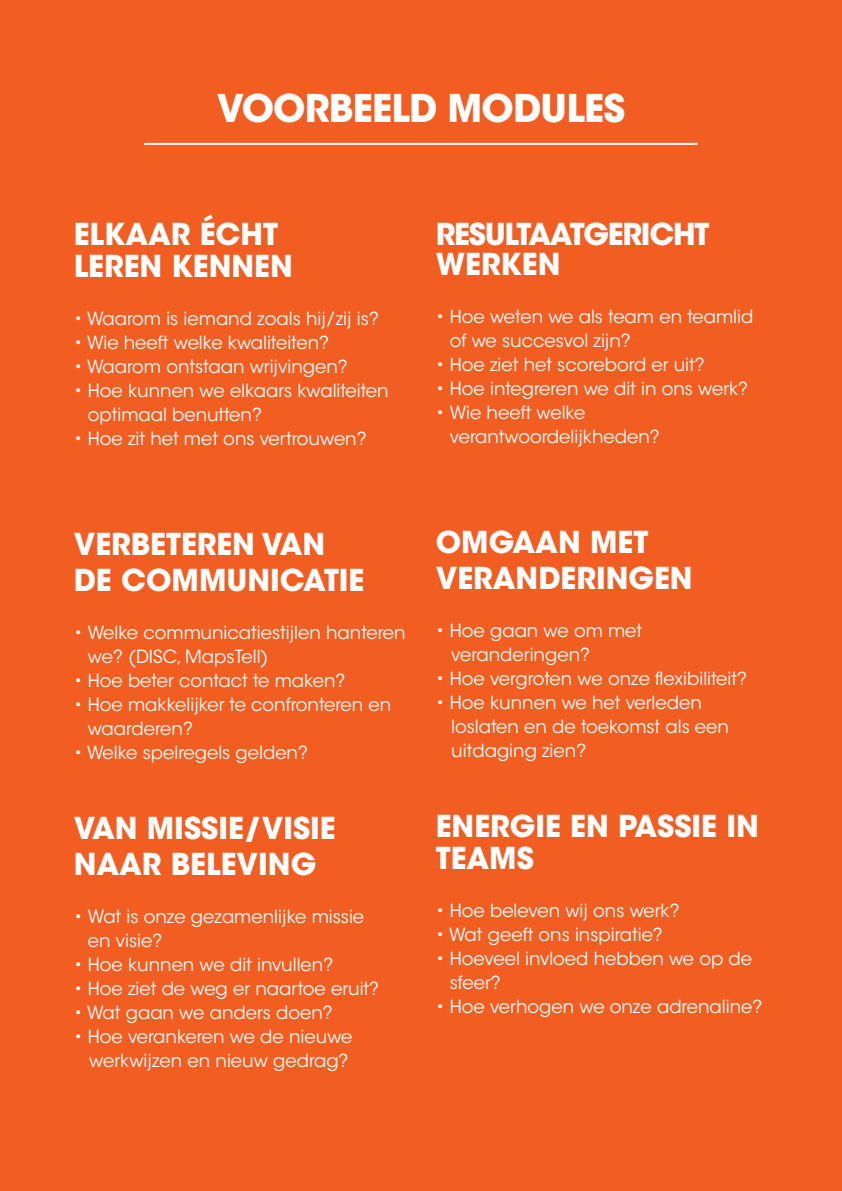
<style>
.page{position:relative;width:842px;height:1191px;background:#f25d21}
.page>*{position:absolute;margin:0;border:0;box-sizing:border-box;transform-origin:0 0}
.t1{font:700 38px "ITC Avant Garde Std";letter-spacing:-.02em;color:#fff}
.t2{font:700 30px/36px "ITC Avant Garde Std";color:#fff}
.t3{font:700 30px/30px "ITC Avant Garde Std";letter-spacing:-.04em;color:#fff}
.t4{font:18px/24px "ITC Avant Garde Std";color:#fff}
</style>
<div class="page">
<hr style="left:144px;top:143px;width:554px;height:2px;background:#fff">
<p class="t1" style="left:217px;top:83px;width:410px">VOORBEELD MODULES</p>
<p class="t2" style="left:74px;top:216px;width:206px">ELKAAR ÉCHT</p>
<p class="t2" style="left:74px;top:248px;width:221px">LEREN KENNEN</p>
<p class="t4" style="left:74px;top:306px;width:307px">• Waarom is iemand zoals hij/zij is?</p>
<p class="t4" style="left:74px;top:330px;width:257px">• Wie heeft welke kwaliteiten?</p>
<p class="t4" style="left:74px;top:354px;width:276px">• Waarom ontstaan wrijvingen?</p>
<p class="t4" style="left:88px;top:378px;width:302px;text-indent:-14px">• Hoe kunnen we elkaars kwaliteiten optimaal benutten?</p>
<p class="t4" style="left:74px;top:426px;width:295px">• Hoe zit het met ons vertrouwen?</p>
<p class="t3" style="left:436px;top:219px;width:275px">RESULTAATGERICHT<br>WERKEN</p>
<p class="t4" style="left:450px;top:304px;width:305px;text-indent:-14px">• Hoe weten we als team en teamlid of we succesvol zijn?</p>
<p class="t4" style="left:436px;top:352px;width:271px">• Hoe ziet het scorebord er uit?</p>
<p class="t4" style="left:436px;top:376px;width:314px">• Hoe integreren we dit in ons werk?</p>
<p class="t4" style="left:450px;top:400px;width:212px;text-indent:-14px">• Wie heeft welke verantwoordelijkheden?</p>
<p class="t2" style="left:74px;top:526px;width:253px">VERBETEREN VAN</p>
<p class="t2" style="left:74px;top:562px;width:292px">DE COMMUNICATIE</p>
<p class="t4" style="left:88px;top:620px;width:319px;text-indent:-14px">• Welke communicatiestijlen hanteren we? (DISC, MapsTell)</p>
<p class="t4" style="left:74px;top:668px;width:273px">• Hoe beter contact te maken?</p>
<p class="t4" style="left:88px;top:692px;width:305px;text-indent:-14px">• Hoe makkelijker te confronteren en waarderen?</p>
<p class="t4" style="left:74px;top:740px;width:236px">• Welke spelregels gelden?</p>
<p class="t2" style="left:74px;top:810px;width:264px">VAN MISSIE/VISIE</p>
<p class="t2" style="left:74px;top:846px;width:244px">NAAR BELEVING</p>
<p class="t4" style="left:88px;top:904px;width:278px;text-indent:-14px">• Wat is onze gezamenlijke missie en visie?</p>
<p class="t4" style="left:74px;top:952px;width:261px">• Hoe kunnen we dit invullen?</p>
<p class="t4" style="left:74px;top:976px;width:307px">• Hoe ziet de weg er naartoe eruit?</p>
<p class="t4" style="left:74px;top:1000px;width:261px">• Wat gaan we anders doen?</p>
<p class="t4" style="left:74px;top:1024px;width:280px">• Hoe verankeren we de nieuwe</p>
<p class="t4" style="left:89px;top:1048px;width:261px">werkwijzen en nieuw gedrag?</p>
<p class="t2" style="left:436px;top:524px;width:258px">OMGAAN MET<br>VERANDERINGEN</p>
<p class="t4" style="left:436px;top:618px;width:208px">• Hoe gaan we om met</p>
<p class="t4" style="left:451px;top:642px;width:140px">veranderingen?</p>
<p class="t4" style="left:436px;top:666px;width:313px">• Hoe vergroten we onze flexibiliteit?</p>
<p class="t4" style="left:436px;top:690px;width:268px">• Hoe kunnen we het verleden</p>
<p class="t4" style="left:451px;top:714px;width:279px">loslaten en de toekomst als een</p>
<p class="t4" style="left:451px;top:738px;width:137px">uitdaging zien?</p>
<p class="t2" style="left:436px;top:810px;width:325px;line-height:32px">ENERGIE EN PASSIE IN<br>TEAMS</p>
<p class="t4" style="left:436px;top:898px;width:246px">• Hoe beleven wij ons werk?</p>
<p class="t4" style="left:436px;top:922px;width:229px">• Wat geeft ons inspiratie?</p>
<p class="t4" style="left:450px;top:946px;width:304px;text-indent:-14px">• Hoeveel invloed hebben we op de sfeer?</p>
<p class="t4" style="left:436px;top:994px;width:328px">• Hoe verhogen we onze adrenaline?</p>
</div>
